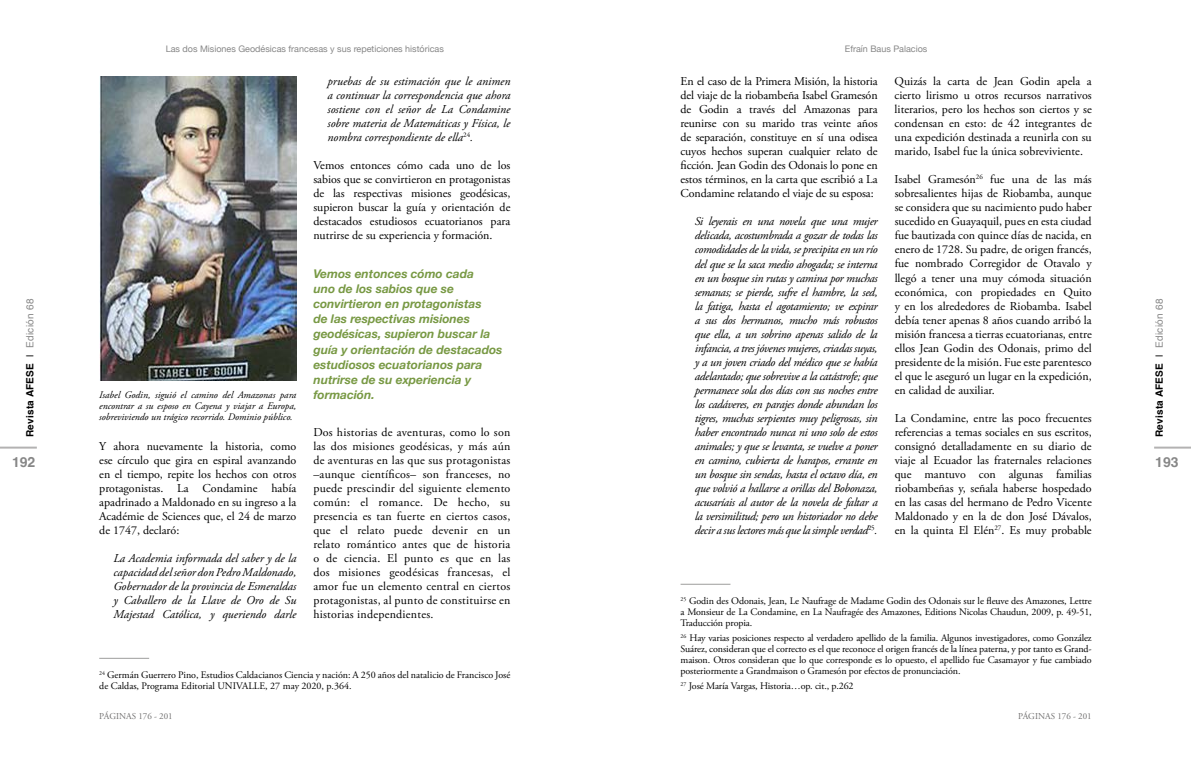
<style>
.page{position:relative;width:1191px;height:766px;background:#fff}
.page>*{position:absolute;margin:0;border:0;box-sizing:border-box;transform-origin:0 0}
.t1{font:700 14px "Helvetica";color:#878787}
.t2{font:12px/14px "Adobe Garamond Pro";color:#000;text-align:justify}
.t3{font:italic 12px/14px "Adobe Garamond Pro";color:#000;text-align:justify}
.t4{font:italic 700 12px/15px "Helvetica Neue";color:#789944}
.t5{font:10px/11px "Adobe Garamond Pro";letter-spacing:-.01em;color:#000;text-align:justify}
.t6{font:italic 10px/11px "Adobe Garamond Pro";color:#000;text-align:justify}
.t7{font:700 10px "Helvetica";letter-spacing:.025em;color:#000}
.t8{font:9px "Helvetica Neue";color:#878787}
.t9{font:9px "Adobe Garamond Pro";color:#706f6f}
.s1{font-weight:400}
.s2{font-weight:400;color:#878787}
</style>
<div class="page">
<hr style="left:0;top:446px;width:37px;height:2px;background:#b3b2b2">
<hr style="left:1154px;top:446px;width:37px;height:2px;background:#b3b2b2">
<img style="left:99px;top:77px;width:197px;height:303px">
<hr style="left:99px;top:657px;width:50px;height:1px;background:#9d9d9c">
<hr style="left:680px;top:583px;width:50px;height:1px;background:#9d9d9c">
<p class="t8" style="left:166px;top:43px;width:280px">Las dos Misiones Geodésicas francesas y sus repeticiones históricas</p>
<p class="t8" style="left:845px;top:43px;width:84px">Efraín Baus Palacios</p>
<p class="t2" style="left:680px;top:75px;width:199px">En el caso de la Primera Misión, la historia del viaje de la riobambeña Isabel Gramesón de Godin a través del Amazonas para reunirse con su marido tras veinte años de separación, constituye en sí una odisea cuyos hechos superan cualquier relato de ficción. Jean Godin des Odonais lo pone en estos términos, en la carta que escribió a La Condamine relatando el viaje de su esposa:</p>
<p class="t3" style="left:694px;top:215px;width:184px">Si leyerais en una novela que una mujer delicada, acostumbrada a gozar de todas las comodidades de la vida, se precipita en un río del que se la saca medio ahogada; se interna en un bosque sin rutas y camina por muchas semanas; se pierde, sufre el hambre, la sed, la fatiga, hasta el agotamiento; ve expirar a sus dos hermanos, mucho más robustos que ella, a un sobrino apenas salido de la infancia, a tres jóvenes mujeres, criadas suyas, y a un joven criado del médico que se había adelantado; que sobrevive a la catástrofe; que permanece sola dos días con sus noches entre los cadáveres, en parajes donde abundan los tigres, muchas serpientes muy peligrosas, sin haber encontrado nunca ni uno solo de estos animales; y que se levanta, se vuelve a poner en camino, cubierta de harapos, errante en un bosque sin sendas, hasta el octavo día, en que volvió a hallarse a orillas del Bobonaza, acusaríais al autor de la novela de faltar a la versimilitud; pero un historiador no debe decir a sus lectores más que la simple verdad<sup>25</sup>.</p>
<p class="t2" style="left:894px;top:75px;width:199px">Quizás la carta de Jean Godin apela a cierto lirismo u otros recursos narrativos literarios, pero los hechos son ciertos y se condensan en esto: de 42 integrantes de una expedición destinada a reunirla con su marido, Isabel fue la única sobreviviente.</p>
<p class="t2" style="left:894px;top:173px;width:199px">Isabel Gramesón<sup>26</sup> fue una de las más sobresalientes hijas de Riobamba, aunque se considera que su nacimiento pudo haber sucedido en Guayaquil, pues en esta ciudad fue bautizada con quince días de nacida, en enero de 1728. Su padre, de origen francés, fue nombrado Corregidor de Otavalo y llegó a tener una muy cómoda situación económica, con propiedades en Quito y en los alrededores de Riobamba. Isabel debía tener apenas 8 años cuando arribó la misión francesa a tierras ecuatorianas, entre ellos Jean Godin des Odonais, primo del presidente de la misión. Fue este parentesco el que le aseguró un lugar en la expedición, en calidad de auxiliar.</p>
<p class="t2" style="left:894px;top:411px;width:199px">La Condamine, entre las poco frecuentes referencias a temas sociales en sus escritos, consignó detalladamente en su diario de viaje al Ecuador las fraternales relaciones que mantuvo con algunas familias riobambeñas y, señala haberse hospedado en las casas del hermano de Pedro Vicente Maldonado y en la de don José Dávalos, en la quinta El Elén<sup>27</sup>. Es muy probable</p>
<p class="t3" style="left:327px;top:75px;width:184px">pruebas de su estimación que le animen a continuar la correspondencia que ahora sostiene con el señor de La Condamine sobre materia de Matemáticas y Física, le nombra correspondiente de ella<sup>24</sup>.</p>
<p class="t2" style="left:313px;top:159px;width:199px">Vemos entonces cómo cada uno de los sabios que se convirtieron en protagonistas de las respectivas misiones geodésicas, supieron buscar la guía y orientación de destacados estudiosos ecuatorianos para nutrirse de su experiencia y formación.</p>
<p class="t4" style="left:313px;top:267px;width:191px">Vemos entonces cómo cada<br>uno de los sabios que se convirtieron en protagonistas<br>de las respectivas misiones geodésicas, supieron buscar la guía y orientación de destacados estudiosos ecuatorianos para nutrirse de su experiencia y formación.</p>
<p class="t7" style="left:24px;top:437px;width:140px;rotate:-90deg">Revista AFESE <span class="s1">|</span> <span class="s2">Edición 68</span></p>
<p class="t7" style="left:1153px;top:437px;width:140px;rotate:-90deg">Revista AFESE <span class="s1">|</span> <span class="s2">Edición 68</span></p>
<p class="t2" style="left:99px;top:439px;width:199px">Y ahora nuevamente la historia, como ese círculo que gira en espiral avanzando en el tiempo, repite los hechos con otros protagonistas. La Condamine había apadrinado a Maldonado en su ingreso a la Académie de Sciences que, el 24 de marzo de 1747, declaró:</p>
<p class="t3" style="left:113px;top:551px;width:184px">La Academia informada del saber y de la capacidad del señor don Pedro Maldonado, Gobernador de la provincia de Esmeraldas y Caballero de la Llave de Oro de Su Majestad Católica, y queriendo darle</p>
<p class="t6" style="left:99px;top:390px;width:199px">Isabel Godin, siguió el camino del Amazonas para encontrar a su esposo en Cayena y viajar a Europa, sobreviviendo un trágico recorrido. Dominio público.</p>
<p class="t2" style="left:313px;top:425px;width:199px">Dos historias de aventuras, como lo son las dos misiones geodésicas, y más aún de aventuras en las que sus protagonistas –aunque científicos– son franceses, no puede prescindir del siguiente elemento común: el romance. De hecho, su presencia es tan fuerte en ciertos casos, que el relato puede devenir en un relato romántico antes que de historia o de ciencia. El punto es que en las dos misiones geodésicas francesas, el amor fue un elemento central en ciertos protagonistas, al punto de constituirse en historias independientes.</p>
<p class="t1" style="left:12px;top:453px;width:25px">192</p>
<p class="t1" style="left:1155px;top:453px;width:25px">193</p>
<p class="t5" style="left:680px;top:596px;width:413px"><sup>25</sup> Godin des Odonais, Jean, Le Naufrage de Madame Godin des Odonais sur le fleuve des Amazones, Lettre a Monsieur de La Condamine, en La Naufragée des Amazones, Editions Nicolas Chaudun, 2009, p. 49-51, Traducción propia.</p>
<p class="t5" style="left:680px;top:633px;width:413px"><sup>26</sup> Hay varias posiciones respecto al verdadero apellido de la familia. Algunos investigadores, como González Suárez, consideran que el correcto es el que reconoce el origen francés de la línea paterna, y por tanto es Grand&shy;maison. Otros consideran que lo que corresponde es lo opuesto, el apellido fue Casamayor y fue cambiado posteriormente a Grandmaison o Gramesón por efectos de pronunciación.</p>
<p class="t5" style="left:680px;top:681px;width:174px"><sup>27</sup> José María Vargas, Historia…op. cit., p.262</p>
<p class="t5" style="left:99px;top:670px;width:413px"><sup>24</sup> Germán Guerrero Pino, Estudios Caldacianos Ciencia y nación: A 250 años del natalicio de Francisco José de Caldas, Programa Editorial UNIVALLE, 27 may 2020, p.364.</p>
<p class="t9" style="left:99px;top:710px;width:75px">PÁGINAS 176 - 201</p>
<p class="t9" style="left:1018px;top:710px;width:75px">PÁGINAS 176 - 201</p>
</div>
